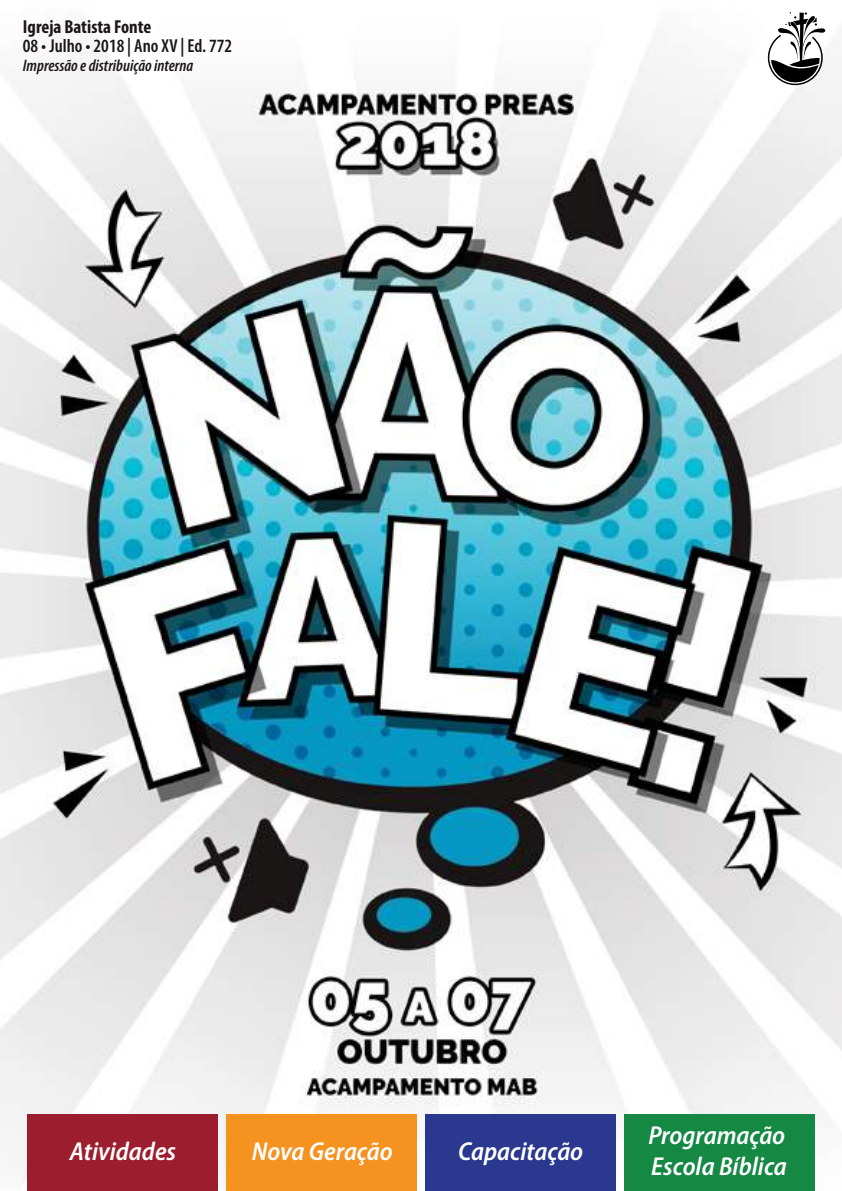
<style>
.page{position:relative;width:842px;height:1191px;background:#fff}
.page>*{position:absolute;margin:0;border:0;box-sizing:border-box;transform-origin:0 0}
.t1{font:italic 600 semi-condensed 26px/31.2px "Myriad Pro";color:#fff}
.t2{font:600 condensed 18.8px "Myriad Pro";color:#1b1618}
.t3{font:700 condensed 18.8px "Myriad Pro";color:#1b1618}
.t4{font:italic 600 condensed 16.8px "Myriad Pro";color:#1b1618}
</style>
<div class="page">
<img style="left:0;top:35px;width:842px;height:1156px">
<div style="left:28px;top:1114px;width:190px;height:77px;background:#9c1d2e"></div>
<div style="left:227px;top:1114px;width:190px;height:77px;background:#f59220"></div>
<div style="left:425px;top:1114px;width:191px;height:77px;background:#2a3890"></div>
<div style="left:624px;top:1114px;width:190px;height:77px;background:#158844"></div>
<svg style="left:768px;top:12px;width:60px;height:73px"></svg>
<p class="t3" style="left:23px;top:15px;width:130px">Igreja Batista Fonte</p>
<p class="t2" style="left:23px;top:34px;width:211px">08 • Julho • 2018 | Ano XV | Ed. 772</p>
<p class="t4" style="left:23px;top:55px;width:172px">Impressão e distribuição interna</p>
<p class="t1" style="left:70px;top:1134px;width:108px">Atividades</p>
<p class="t1" style="left:252px;top:1134px;width:142px">Nova Geração</p>
<p class="t1" style="left:458px;top:1134px;width:127px">Capacitação</p>
<p class="t1" style="left:648px;top:1119px;width:140px">Programação<br>Escola Bíblica</p>
</div>
